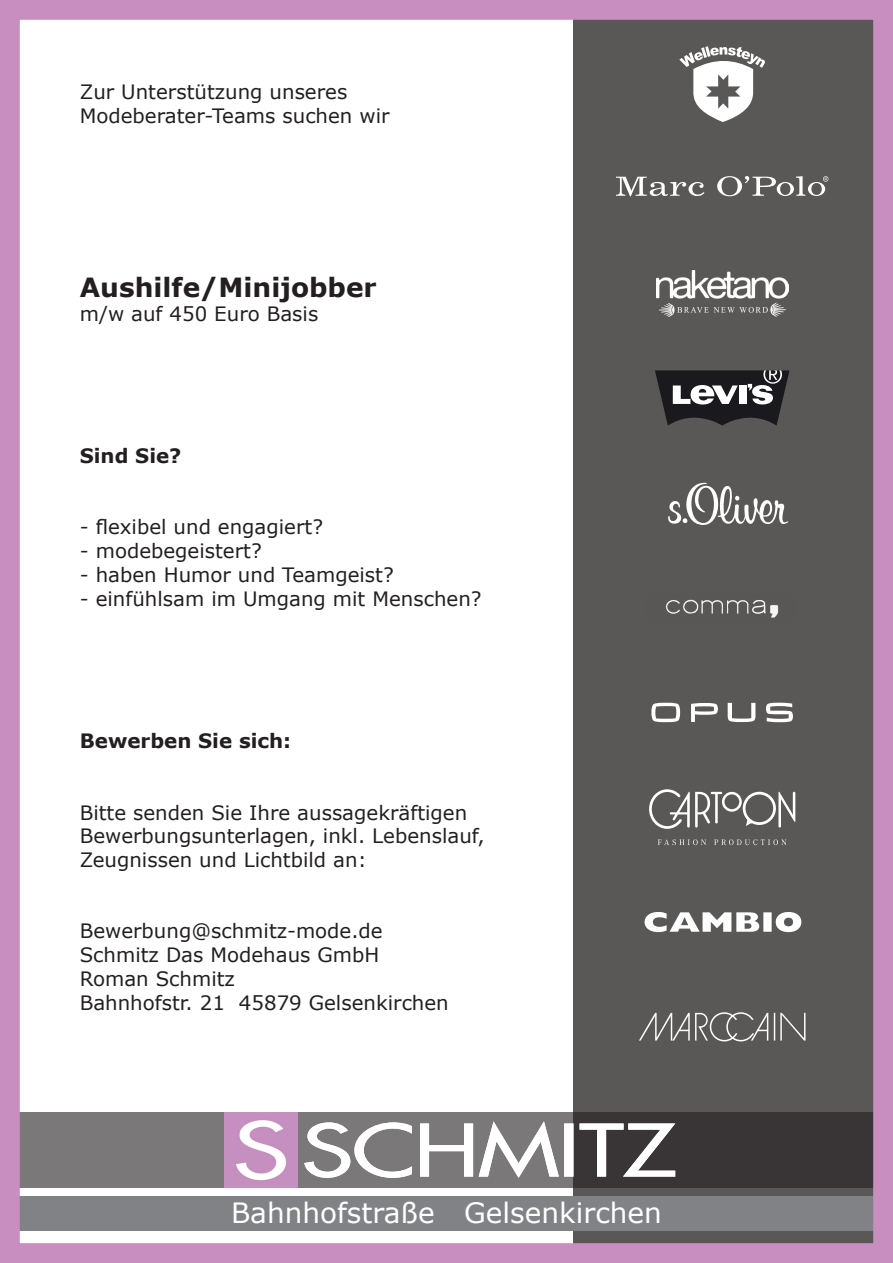
<style>
.page{position:relative;width:893px;height:1263px;background:#fff}
.page>*{position:absolute;margin:0;border:0;box-sizing:border-box;transform-origin:0 0}
.t1{font:27.9px "Verdana";color:#fff}
.t2{font:700 26.4px "Verdana";color:#231f20}
.t3{font:19.8px/23.7px "Verdana";color:#231f20}
.t4{font:700 19.8px "Verdana";color:#231f20}
</style>
<div class="page">
<div style="left:574px;top:0;width:319px;height:1263px;background:#5a5757"></div>
<svg style="left:679px;top:46px;width:86px;height:76px"></svg>
<svg style="left:668px;top:482px;width:120px;height:43px"></svg>
<svg style="left:616px;top:177px;width:88px;height:19px"></svg>
<svg style="left:717px;top:176px;width:111px;height:20px"></svg>
<svg style="left:645px;top:912px;width:156px;height:20px"></svg>
<svg style="left:21px;top:1113px;width:851px;height:75px;background:#5d5a5b"></svg>
<svg style="left:651px;top:703px;width:29px;height:19px"></svg>
<svg style="left:691px;top:703px;width:27px;height:19px"></svg>
<svg style="left:728px;top:703px;width:27px;height:19px"></svg>
<svg style="left:766px;top:703px;width:27px;height:19px"></svg>
<svg style="left:304px;top:1121px;width:371px;height:57px"></svg>
<img style="left:225px;top:1113px;width:72px;height:75px">
<div style="left:0;top:1196px;width:893px;height:34px;background:#808285"></div>
<svg style="left:774px;top:1013px;width:31px;height:27px"></svg>
<svg style="left:639px;top:1012px;width:129px;height:29px"></svg>
<img style="left:666px;top:599px;width:113px;height:19px">
<svg style="left:649px;top:789px;width:146px;height:40px"></svg>
<svg style="left:658px;top:839px;width:48px;height:6px"></svg>
<svg style="left:714px;top:839px;width:72px;height:6px"></svg>
<svg style="left:655px;top:370px;width:134px;height:56px"></svg>
<img style="left:656px;top:270px;width:132px;height:46px">
<div style="left:0;top:0;width:893px;height:1263px;border:20px solid #c78ebf"></div>
<p class="t3" style="left:80px;top:79px;width:311px">Zur Unterstützung unseres<br>Modeberater-Teams suchen wir</p>
<h2 class="t2" style="left:80px;top:268px;width:298px">Aushilfe/Minijobber</h2>
<p class="t3" style="left:80px;top:301px;width:240px">m/w auf 450 Euro Basis</p>
<p class="t4" style="left:80px;top:442px;width:103px">Sind Sie?</p>
<p class="t3" style="left:80px;top:515px;width:245px">- flexibel und engagiert?</p>
<p class="t3" style="left:80px;top:539px;width:184px">- modebegeistert?</p>
<p class="t3" style="left:80px;top:563px;width:316px">- haben Humor und Teamgeist?</p>
<p class="t3" style="left:80px;top:586px;width:403px">- einfühlsam im Umgang mit Menschen?</p>
<p class="t4" style="left:80px;top:727px;width:213px">Bewerben Sie sich:</p>
<p class="t3" style="left:80px;top:800px;width:407px">Bitte senden Sie Ihre aussagekräftigen<br>Bewerbungsunterlagen, inkl. Lebenslauf,<br>Zeugnissen und Lichtbild an:</p>
<p class="t3" style="left:80px;top:919px;width:371px">Bewerbung@schmitz-mode.de<br>Schmitz Das Modehaus GmbH<br>Roman Schmitz<br>Bahnhofstr. 21 45879 Gelsenkirchen</p>
<h1 class="t1" style="left:231px;top:1194px;width:432px">Bahnhofstraße Gelsenkirchen</h1>
</div>
